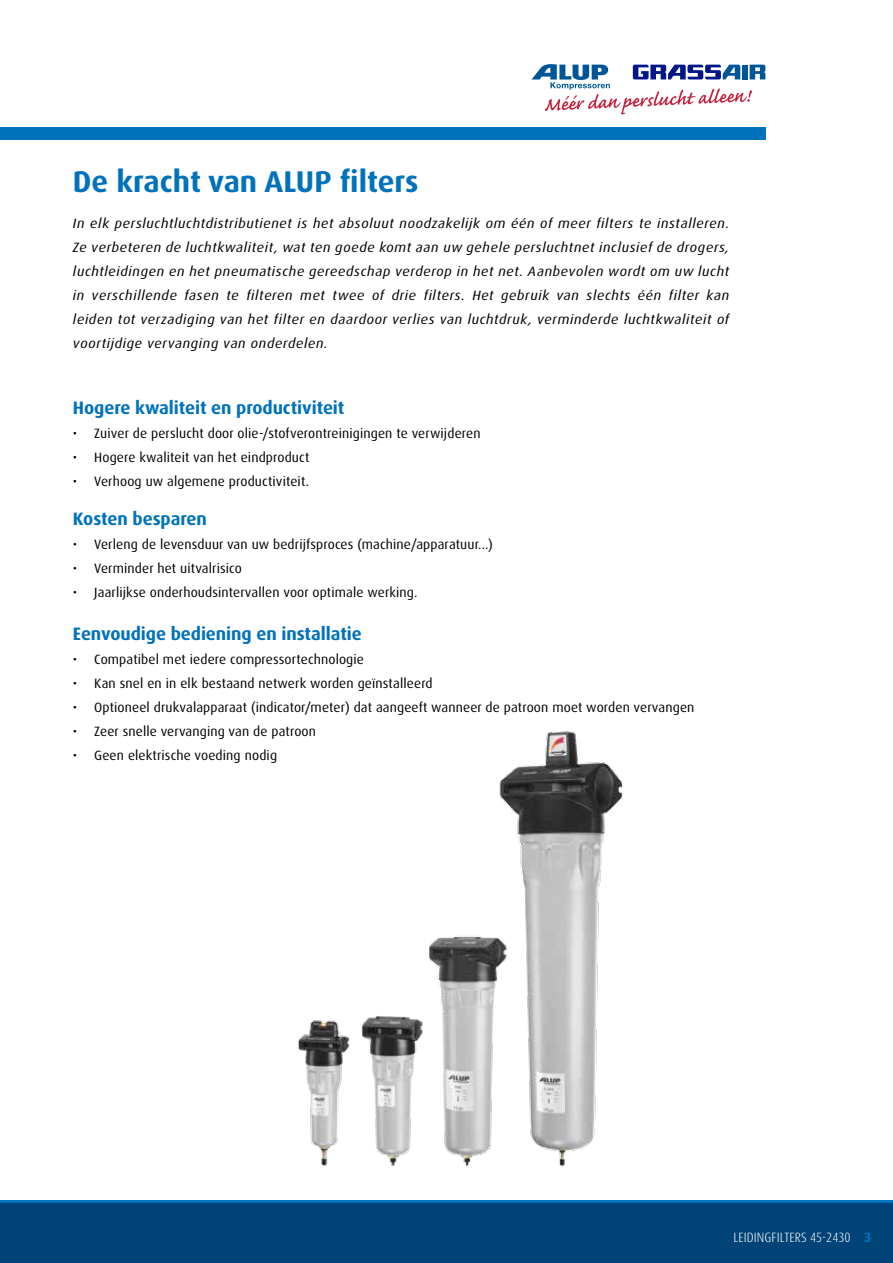
<style>
.page{position:relative;width:893px;height:1263px;background:#fff}
.page>*{position:absolute;margin:0;border:0;box-sizing:border-box;transform-origin:0 0}
.t1{font:700 30px "Dax Pro";color:#0072bc}
.t2{font:700 18px "Dax Pro";letter-spacing:-.005em;color:#0072bc}
.t3{font:13.5px "Dax Pro";letter-spacing:.01em;color:#000}
.t4{font:italic 13.5px/24px "Dax Pro";letter-spacing:.04em;color:#000;text-align:justify;scale:1.05 1}
.t5{font:300 condensed 13.5px "Dax Pro";letter-spacing:.01em;color:#fff}
.s1{font-weight:700;font-stretch:normal;color:#0072bc}
</style>
<div class="page">
<svg style="left:531px;top:64px;width:234px;height:50px"></svg>
<img style="left:298px;top:731px;width:325px;height:436px">
<div style="left:0;top:1202px;width:893px;height:61px;background:#004377"></div>
<hr style="left:0;top:1200px;width:893px;height:3px;background:#0072bc">
<div style="left:0;top:128px;width:765px;height:12px;background:#0072bc"></div>
<h1 class="t1" style="left:73px;top:162px;width:347px">De kracht van ALUP filters</h1>
<p class="t4" style="left:73px;top:212px;width:627px">In elk persluchtluchtdistributienet is het absoluut noodzakelijk om één of meer filters te installeren.<br>Ze verbeteren de luchtkwaliteit, wat ten goede komt aan uw gehele persluchtnet inclusief de drogers, luchtleidingen en het pneumatische gereedschap verderop in het net. Aanbevolen wordt om uw lucht in verschillende fasen te filteren met twee of drie filters. Het gebruik van slechts één filter kan leiden tot verzadiging van het filter en daardoor verlies van luchtdruk, verminderde luchtkwaliteit of voortijdige vervanging van onderdelen.</p>
<h2 class="t2" style="left:73px;top:396px;width:273px">Hogere kwaliteit en productiviteit</h2>
<p class="t3" style="left:73px;top:424px;width:409px">• Zuiver de perslucht door olie-/stofverontreinigingen te verwijderen</p>
<p class="t3" style="left:73px;top:448px;width:238px">• Hogere kwaliteit van het eindproduct</p>
<p class="t3" style="left:73px;top:472px;width:238px">• Verhoog uw algemene productiviteit.</p>
<h2 class="t2" style="left:73px;top:507px;width:135px">Kosten besparen</h2>
<p class="t3" style="left:73px;top:535px;width:421px">• Verleng de levensduur van uw bedrijfsproces (machine/apparatuur...)</p>
<p class="t3" style="left:73px;top:559px;width:170px">• Verminder het uitvalrisico</p>
<p class="t3" style="left:73px;top:583px;width:346px">• Jaarlijkse onderhoudsintervallen voor optimale werking.</p>
<h2 class="t2" style="left:73px;top:622px;width:290px">Eenvoudige bediening en installatie</h2>
<p class="t3" style="left:73px;top:651px;width:293px">• Compatibel met iedere compressortechnologie</p>
<p class="t3" style="left:73px;top:675px;width:361px">• Kan snel en in elk bestaand netwerk worden geïnstalleerd</p>
<p class="t3" style="left:73px;top:699px;width:623px">• Optioneel drukvalapparaat (indicator/meter) dat aangeeft wanneer de patroon moet worden vervangen</p>
<p class="t3" style="left:73px;top:723px;width:245px">• Zeer snelle vervanging van de patroon</p>
<p class="t3" style="left:73px;top:747px;width:206px">• Geen elektrische voeding nodig</p>
<p class="t5" style="left:733px;top:1228px;width:139px">LEIDINGFILTERS 45-2430 <span class="s1">3</span></p>
</div>
